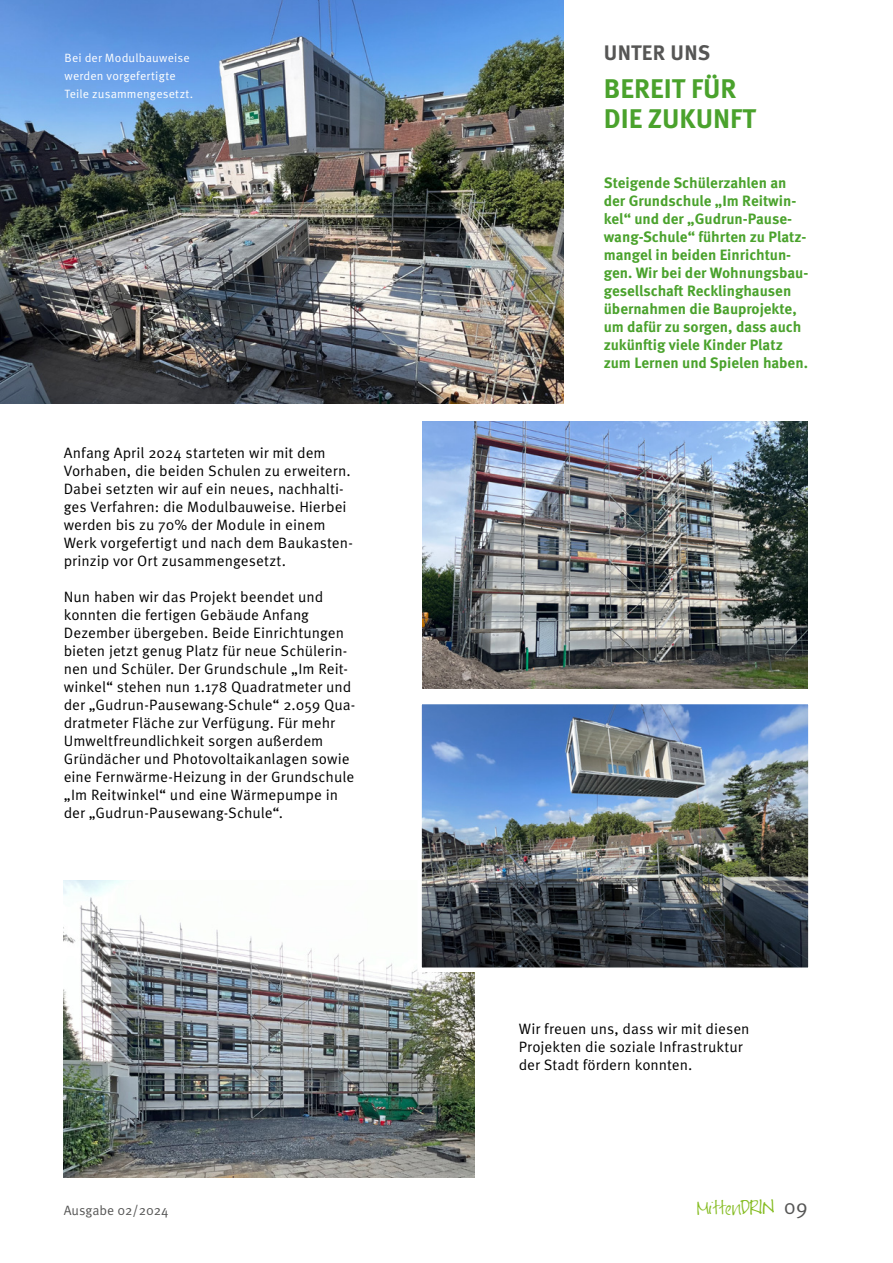
<style>
.page{position:relative;width:893px;height:1263px;background:#fff}
.page>*{position:absolute;margin:0;border:0;box-sizing:border-box;transform-origin:0 0}
.WGR-Headline{font:700 27px/30px "Meta Pro";color:#4aa22c}
.WGR-Thema{font:700 21px "Meta Pro";letter-spacing:.01em;color:#565655}
.WGR-Copy{font:15px/18px "Meta Pro Norm";color:#000}
.t1{font:700 15px/18px "Meta Pro";color:#4aa22c}
.t2{font:14.85px "FG Jayne Print";color:#85bc21}
.t3{font:13.5px "Meta Pro Norm";letter-spacing:-.005em;color:#565655}
.WGR-Copy-2{font:12px/18px "Meta Pro Norm";letter-spacing:.015em;color:#fff}
.s1{font-size:17.1px}
.s2{font-family:"Meta Pro Norm";font-size:21px;color:#565655}
</style>
<div class="page">
<img style="left:0;top:0;width:563px;height:404px">
<hr style="left:0;top:1025px;width:1px;height:73px;background:#f4f4f4">
<img style="left:64px;top:880px;width:410px;height:298px">
<img style="left:422px;top:422px;width:386px;height:266px">
<img style="left:422px;top:705px;width:386px;height:262px">
<div style="left:417px;top:700px;width:396px;height:272px;border:4px solid #fff"></div>
<p class="WGR-Copy-2" style="left:64px;top:48px;width:130px">Bei der Modulbauweise werden vorgefertigte<br>Teile zusammengesetzt.</p>
<p class="WGR-Copy" style="left:64px;top:443px;width:291px">Anfang April 2024 starteten wir mit dem Vorhaben, die beiden Schulen zu erweitern.<br>Dabei setzten wir auf ein neues, nachhalti&shy;ges Verfahren: die Modulbauweise. Hierbei werden bis zu 70% der Module in einem Werk vorgefertigt und nach dem Baukasten&shy;prinzip vor Ort zusammengesetzt.</p>
<p class="WGR-Copy" style="left:64px;top:587px;width:293px">Nun haben wir das Projekt beendet und konnten die fertigen Gebäude Anfang Dezember übergeben. Beide Einrichtungen bieten jetzt genug Platz für neue Schülerin&shy;nen und Schüler. Der Grundschule „Im Reit&shy;winkel“ stehen nun 1.178 Quadratmeter und der „Gudrun-Pausewang-Schule“ 2.059 Qua&shy;dratmeter Fläche zur Verfügung. Für mehr Umweltfreundlichkeit sorgen außerdem Gründächer und Photovoltaikanlagen sowie eine Fernwärme-Heizung in der Grundschule „Im Reitwinkel“ und eine Wärmepumpe in der „Gudrun-Pausewang-Schule“.</p>
<p class="WGR-Thema" style="left:604px;top:36px;width:108px">UNTER UNS</p>
<p class="WGR-Headline" style="left:604px;top:72px;width:154px">BEREIT FÜR<br>DIE ZUKUNFT</p>
<p class="t1" style="left:604px;top:173px;width:206px">Steigende Schülerzahlen an der Grundschule „Im Reitwin&shy;kel“ und der „Gudrun-Pause&shy;wang-Schule“ führten zu Platz&shy;mangel in beiden Einrichtun&shy;gen. Wir bei der Wohnungsbau&shy;gesellschaft Recklinghausen übernahmen die Bauprojekte, um dafür zu sorgen, dass auch zukünftig viele Kinder Platz zum Lernen und Spielen haben.</p>
<p class="WGR-Copy" style="left:519px;top:1019px;width:232px">Wir freuen uns, dass wir mit diesen<br>Projekten die soziale Infrastruktur der Stadt fördern konnten.</p>
<p class="t3" style="left:64px;top:1200px;width:106px">Ausgabe 02/2024</p>
<p class="t2" style="left:697px;top:1200px;width:112px">Mitten<span class="s1">DRIN</span> <span class="s2">09</span></p>
</div>
